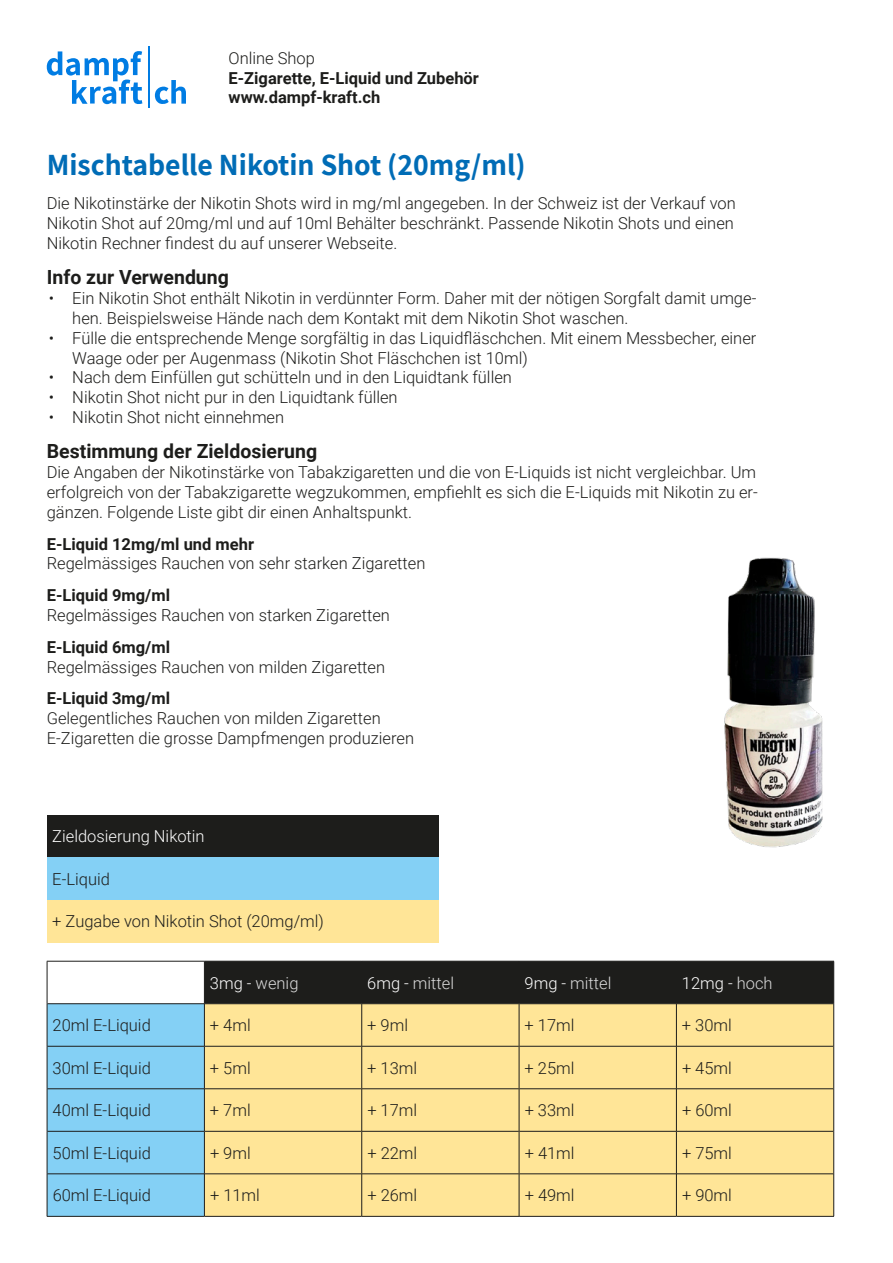
<style>
.page{position:relative;width:893px;height:1263px;background:#fff}
.page>*{position:absolute;margin:0;border:0;box-sizing:border-box;transform-origin:0 0}
.t1{font:700 30px "Assistant";color:#006cb6}
.t2{font:700 19.5px "Roboto";color:#1d1d1b}
.t3{font:300 16.5px/19.8px "Roboto";color:#1d1d1b}
.t4{font:700 16.5px/19.8px "Roboto";color:#1d1d1b}
.t5{font:300 16.5px "Roboto";color:#dadada}
.t6{font:300 16.5px "Roboto";color:#fff}
.s1{color:#fff}
.s2{color:#dadada}
</style>
<div class="page">
<img style="left:724px;top:557px;width:99px;height:291px">
<svg style="left:48px;top:962px;width:785px;height:254px;background:#668c9e"></svg>
<div style="left:205px;top:1004px;width:628px;height:212px;background:#ffe597"></div>
<hr style="left:47px;top:1003px;width:157px;height:1px;background:#1d1d1b">
<hr style="left:205px;top:1003px;width:156px;height:1px;background:#1d1d1b">
<hr style="left:362px;top:1003px;width:157px;height:1px;background:#1d1d1b">
<hr style="left:519px;top:1003px;width:157px;height:1px;background:#1d1d1b">
<hr style="left:677px;top:1003px;width:156px;height:1px;background:#1d1d1b">
<hr style="left:47px;top:1046px;width:157px;height:1px;background:#1d1d1b">
<hr style="left:205px;top:1046px;width:156px;height:1px;background:#1d1d1b">
<hr style="left:362px;top:1046px;width:157px;height:1px;background:#1d1d1b">
<hr style="left:519px;top:1046px;width:157px;height:1px;background:#1d1d1b">
<hr style="left:677px;top:1046px;width:156px;height:1px;background:#1d1d1b">
<hr style="left:47px;top:1088px;width:157px;height:1px;background:#1d1d1b">
<hr style="left:205px;top:1088px;width:156px;height:1px;background:#1d1d1b">
<hr style="left:362px;top:1088px;width:157px;height:1px;background:#1d1d1b">
<hr style="left:519px;top:1088px;width:157px;height:1px;background:#1d1d1b">
<hr style="left:677px;top:1088px;width:156px;height:1px;background:#1d1d1b">
<hr style="left:47px;top:1131px;width:157px;height:1px;background:#1d1d1b">
<hr style="left:205px;top:1131px;width:156px;height:1px;background:#1d1d1b">
<hr style="left:362px;top:1131px;width:157px;height:1px;background:#1d1d1b">
<hr style="left:519px;top:1131px;width:157px;height:1px;background:#1d1d1b">
<hr style="left:677px;top:1131px;width:156px;height:1px;background:#1d1d1b">
<hr style="left:47px;top:1173px;width:157px;height:1px;background:#1d1d1b">
<hr style="left:205px;top:1173px;width:156px;height:1px;background:#1d1d1b">
<hr style="left:362px;top:1173px;width:157px;height:1px;background:#1d1d1b">
<hr style="left:519px;top:1173px;width:157px;height:1px;background:#1d1d1b">
<hr style="left:677px;top:1173px;width:156px;height:1px;background:#1d1d1b">
<hr style="left:47px;top:961px;width:157px;height:1px;background:#1d1d1b">
<hr style="left:47px;top:961px;width:1px;height:43px;background:#1d1d1b">
<hr style="left:204px;top:961px;width:158px;height:1px;background:#1d1d1b">
<hr style="left:204px;top:961px;width:1px;height:43px;background:#1d1d1b">
<hr style="left:362px;top:961px;width:157px;height:1px;background:#1d1d1b">
<hr style="left:361px;top:961px;width:1px;height:43px;background:#1d1d1b">
<hr style="left:519px;top:961px;width:157px;height:1px;background:#1d1d1b">
<hr style="left:519px;top:961px;width:1px;height:43px;background:#1d1d1b">
<hr style="left:676px;top:961px;width:158px;height:1px;background:#1d1d1b">
<hr style="left:676px;top:961px;width:1px;height:43px;background:#1d1d1b">
<hr style="left:833px;top:961px;width:1px;height:43px;background:#1d1d1b">
<hr style="left:47px;top:1004px;width:1px;height:42px;background:#1d1d1b">
<hr style="left:204px;top:1004px;width:1px;height:42px;background:#1d1d1b">
<hr style="left:361px;top:1004px;width:1px;height:42px;background:#1d1d1b">
<hr style="left:519px;top:1004px;width:1px;height:42px;background:#1d1d1b">
<hr style="left:676px;top:1004px;width:1px;height:42px;background:#1d1d1b">
<hr style="left:833px;top:1004px;width:1px;height:42px;background:#1d1d1b">
<hr style="left:47px;top:1046px;width:1px;height:43px;background:#1d1d1b">
<hr style="left:204px;top:1046px;width:1px;height:43px;background:#1d1d1b">
<hr style="left:361px;top:1046px;width:1px;height:43px;background:#1d1d1b">
<hr style="left:519px;top:1046px;width:1px;height:43px;background:#1d1d1b">
<hr style="left:676px;top:1046px;width:1px;height:43px;background:#1d1d1b">
<hr style="left:833px;top:1046px;width:1px;height:43px;background:#1d1d1b">
<hr style="left:47px;top:1089px;width:1px;height:42px;background:#1d1d1b">
<hr style="left:204px;top:1089px;width:1px;height:42px;background:#1d1d1b">
<hr style="left:361px;top:1089px;width:1px;height:42px;background:#1d1d1b">
<hr style="left:519px;top:1089px;width:1px;height:42px;background:#1d1d1b">
<hr style="left:676px;top:1089px;width:1px;height:42px;background:#1d1d1b">
<hr style="left:833px;top:1089px;width:1px;height:42px;background:#1d1d1b">
<hr style="left:47px;top:1131px;width:1px;height:43px;background:#1d1d1b">
<hr style="left:204px;top:1131px;width:1px;height:43px;background:#1d1d1b">
<hr style="left:361px;top:1131px;width:1px;height:43px;background:#1d1d1b">
<hr style="left:519px;top:1131px;width:1px;height:43px;background:#1d1d1b">
<hr style="left:676px;top:1131px;width:1px;height:43px;background:#1d1d1b">
<hr style="left:833px;top:1131px;width:1px;height:43px;background:#1d1d1b">
<hr style="left:47px;top:1174px;width:1px;height:42px;background:#1d1d1b">
<hr style="left:204px;top:1174px;width:1px;height:42px;background:#1d1d1b">
<hr style="left:361px;top:1174px;width:1px;height:42px;background:#1d1d1b">
<hr style="left:519px;top:1174px;width:1px;height:42px;background:#1d1d1b">
<hr style="left:676px;top:1174px;width:1px;height:42px;background:#1d1d1b">
<hr style="left:833px;top:1174px;width:1px;height:42px;background:#1d1d1b">
<hr style="left:47px;top:1216px;width:157px;height:1px;background:#1d1d1b">
<hr style="left:204px;top:1216px;width:158px;height:1px;background:#1d1d1b">
<hr style="left:362px;top:1216px;width:157px;height:1px;background:#1d1d1b">
<hr style="left:519px;top:1216px;width:157px;height:1px;background:#1d1d1b">
<hr style="left:676px;top:1216px;width:158px;height:1px;background:#1d1d1b">
<div style="left:47px;top:815px;width:391px;height:42px;background:#1d1d1b"></div>
<div style="left:47px;top:857px;width:391px;height:43px;background:#84d0f5"></div>
<div style="left:47px;top:900px;width:391px;height:42px;background:#ffe597"></div>
<hr style="left:148px;top:47px;width:1px;height:61px;background:#007ce3">
<svg style="left:47px;top:51px;width:95px;height:53px"></svg>
<svg style="left:155px;top:80px;width:31px;height:24px"></svg>
<p class="t3" style="left:229px;top:47px;width:88px">Online Shop</p>
<p class="t4" style="left:229px;top:67px;width:252px">E-Zigarette, E-Liquid und Zubehör www.dampf-kraft.ch</p>
<h1 class="t1" style="left:47px;top:145px;width:480px">Mischtabelle Nikotin Shot (20mg/ml)</h1>
<p class="t3" style="left:47px;top:193px;width:691px;text-align:justify">Die Nikotinstärke der Nikotin Shots wird in mg/ml angegeben. In der Schweiz ist der Verkauf von Nikotin Shot auf 20mg/ml und auf 10ml Behälter beschränkt. Passende Nikotin Shots und einen Nikotin Rechner findest du auf unserer Webseite.</p>
<p class="t2" style="left:47px;top:264px;width:184px">Info zur Verwendung</p>
<p class="t3" style="left:72px;top:288px;width:686px;text-indent:-23px">• Ein Nikotin Shot enthält Nikotin in verdünnter Form. Daher mit der nötigen Sorgfalt damit umge&shy;hen. Beispielsweise Hände nach dem Kontakt mit dem Nikotin Shot waschen.</p>
<p class="t3" style="left:72px;top:327px;width:686px;text-indent:-23px">• Fülle die entsprechende Menge sorgfältig in das Liquidfläschchen. Mit einem Messbecher, einer<br>Waage oder per Augenmass (Nikotin Shot Fläschchen ist 10ml)</p>
<p class="t3" style="left:49px;top:367px;width:465px">• Nach dem Einfüllen gut schütteln und in den Liquidtank füllen</p>
<p class="t3" style="left:49px;top:387px;width:350px">• Nikotin Shot nicht pur in den Liquidtank füllen</p>
<p class="t3" style="left:49px;top:407px;width:237px">• Nikotin Shot nicht einnehmen</p>
<p class="t2" style="left:47px;top:438px;width:272px">Bestimmung der Zieldosierung</p>
<p class="t3" style="left:47px;top:462px;width:713px;text-align:justify">Die Angaben der Nikotinstärke von Tabakzigaretten und die von E-Liquids ist nicht vergleichbar. Um erfolgreich von der Tabakzigarette wegzukommen, empfiehlt es sich die E-Liquids mit Nikotin zu er&shy;gänzen. Folgende Liste gibt dir einen Anhaltspunkt.</p>
<p class="t4" style="left:47px;top:533px;width:209px">E-Liquid 12mg/ml und mehr</p>
<p class="t3" style="left:47px;top:553px;width:380px">Regelmässiges Rauchen von sehr starken Zigaretten</p>
<p class="t4" style="left:47px;top:585px;width:125px">E-Liquid 9mg/ml</p>
<p class="t3" style="left:47px;top:605px;width:345px">Regelmässiges Rauchen von starken Zigaretten</p>
<p class="t4" style="left:47px;top:636px;width:125px">E-Liquid 6mg/ml</p>
<p class="t3" style="left:47px;top:656px;width:340px">Regelmässiges Rauchen von milden Zigaretten</p>
<p class="t4" style="left:47px;top:688px;width:125px">E-Liquid 3mg/ml</p>
<p class="t3" style="left:47px;top:708px;width:369px">Gelegentliches Rauchen von milden Zigaretten<br>E-Zigaretten die grosse Dampfmengen produzieren</p>
<p class="t6" style="left:52px;top:825px;width:154px">Zieldosierung Nikotin</p>
<p class="t3" style="left:52px;top:868px;width:59px">E-Liquid</p>
<p class="t3" style="left:52px;top:911px;width:273px">+ Zugabe von Nikotin Shot (20mg/ml)</p>
<p class="t5" style="left:210px;top:971px;width:90px"><span class="s1">3mg -</span> wenig</p>
<p class="t5" style="left:367px;top:971px;width:88px"><span class="s1">6mg -</span> mittel</p>
<p class="t5" style="left:525px;top:971px;width:88px"><span class="s1">9mg -</span> mittel</p>
<p class="t6" style="left:682px;top:971px;width:92px">12mg - <span class="s2">hoch</span></p>
<p class="t3" style="left:53px;top:1015px;width:100px">20ml E-Liquid</p>
<p class="t3" style="left:210px;top:1015px;width:42px">+ 4ml</p>
<p class="t3" style="left:367px;top:1015px;width:42px">+ 9ml</p>
<p class="t3" style="left:525px;top:1015px;width:51px">+ 17ml</p>
<p class="t3" style="left:682px;top:1015px;width:51px">+ 30ml</p>
<p class="t3" style="left:53px;top:1057px;width:100px">30ml E-Liquid</p>
<p class="t3" style="left:210px;top:1057px;width:42px">+ 5ml</p>
<p class="t3" style="left:367px;top:1057px;width:51px">+ 13ml</p>
<p class="t3" style="left:525px;top:1057px;width:51px">+ 25ml</p>
<p class="t3" style="left:682px;top:1057px;width:51px">+ 45ml</p>
<p class="t3" style="left:53px;top:1100px;width:100px">40ml E-Liquid</p>
<p class="t3" style="left:210px;top:1100px;width:42px">+ 7ml</p>
<p class="t3" style="left:367px;top:1100px;width:51px">+ 17ml</p>
<p class="t3" style="left:525px;top:1100px;width:51px">+ 33ml</p>
<p class="t3" style="left:682px;top:1100px;width:51px">+ 60ml</p>
<p class="t3" style="left:53px;top:1142px;width:100px">50ml E-Liquid</p>
<p class="t3" style="left:210px;top:1142px;width:42px">+ 9ml</p>
<p class="t3" style="left:367px;top:1142px;width:51px">+ 22ml</p>
<p class="t3" style="left:525px;top:1142px;width:51px">+ 41ml</p>
<p class="t3" style="left:682px;top:1142px;width:51px">+ 75ml</p>
<p class="t3" style="left:53px;top:1185px;width:100px">60ml E-Liquid</p>
<p class="t3" style="left:210px;top:1185px;width:51px">+ 11ml</p>
<p class="t3" style="left:367px;top:1185px;width:51px">+ 26ml</p>
<p class="t3" style="left:525px;top:1185px;width:51px">+ 49ml</p>
<p class="t3" style="left:682px;top:1185px;width:51px">+ 90ml</p>
</div>
